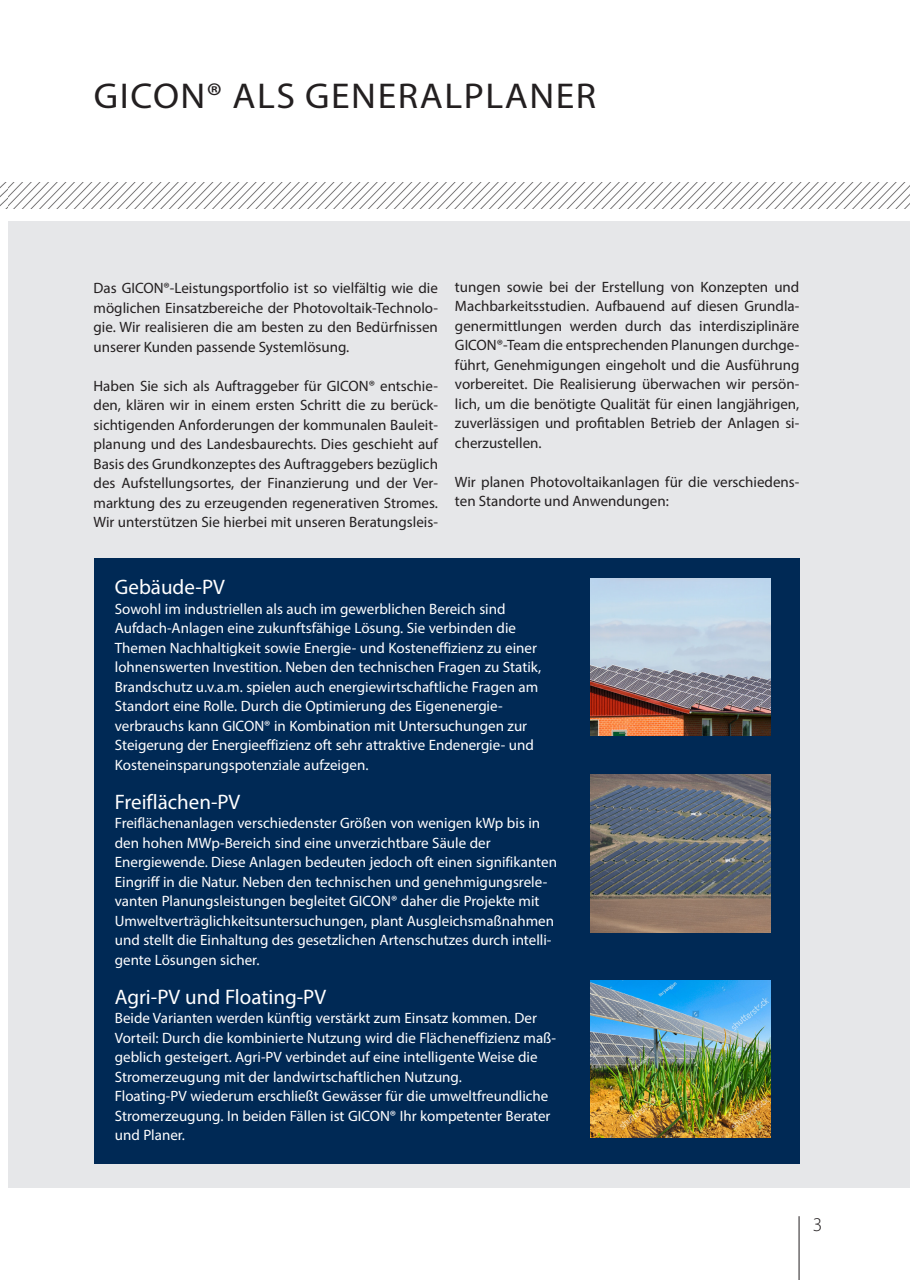
<style>
.page{position:relative;width:910px;height:1280px;background:#fff}
.page>*{position:absolute;margin:0;border:0;box-sizing:border-box;transform-origin:0 0}
.t1{font:36px "Myriad Pro";letter-spacing:.04em;color:#231f20;scale:1.05 1}
.t2{font:21px "Myriad Pro";color:#fff}
.t3{font:300 19.5px "Myriad Pro";color:#231f20}
.t4{font:15px/19.5px "Myriad Pro";color:#fff}
.t5{font:15px/19.5px "Myriad Pro";color:#231f20;text-align:justify}
</style>
<div class="page">
<div style="left:9px;top:221px;width:901px;height:966px;background:#e6e7e9"></div>
<hr style="left:799px;top:1216px;width:1px;height:64px;background:#231f20">
<svg style="left:9px;top:183px;width:901px;height:25px"></svg>
<div style="left:94px;top:558px;width:705px;height:606px;background:#002955"></div>
<img style="left:591px;top:578px;width:180px;height:158px">
<img style="left:591px;top:775px;width:180px;height:157px">
<img style="left:591px;top:980px;width:180px;height:157px">
<h1 class="t1" style="left:94px;top:74px;width:480px">GICON® ALS GENERALPLANER</h1>
<p class="t5" style="left:94px;top:278px;width:346px">Das GICON®-Leistungsportfolio ist so vielfältig wie die möglichen Einsatzbereiche der Photovoltaik-Technolo&shy;gie. Wir realisieren die am besten zu den Bedürfnissen unserer Kunden passende Systemlösung.</p>
<p class="t5" style="left:94px;top:375px;width:346px">Haben Sie sich als Auftraggeber für GICON® entschie&shy;den, klären wir in einem ersten Schritt die zu berück&shy;sichtigenden Anforderungen der kommunalen Bauleit&shy;planung und des Landesbaurechts. Dies geschieht auf Basis des Grundkonzeptes des Auftraggebers bezüglich des Aufstellungsortes, der Finanzierung und der Ver&shy;marktung des zu erzeugenden regenerativen Stromes.<br>Wir unterstützen Sie hierbei mit unseren Beratungsleis-</p>
<p class="t5" style="left:455px;top:276px;width:346px">tungen sowie bei der Erstellung von Konzepten und Machbarkeitsstudien. Aufbauend auf diesen Grundla&shy;genermittlungen werden durch das interdisziplinäre GICON®-Team die entsprechenden Planungen durchge&shy;führt, Genehmigungen eingeholt und die Ausführung vorbereitet. Die Realisierung überwachen wir persön&shy;lich, um die benötigte Qualität für einen langjährigen, zuverlässigen und profitablen Betrieb der Anlagen si&shy;cherzustellen.</p>
<p class="t5" style="left:455px;top:471px;width:346px">Wir planen Photovoltaikanlagen für die verschiedens&shy;ten Standorte und Anwendungen:</p>
<h2 class="t2" style="left:115px;top:574px;width:112px">Gebäude-PV</h2>
<p class="t4" style="left:115px;top:599px;width:428px">Sowohl im industriellen als auch im gewerblichen Bereich sind Aufdach-Anlagen eine zukunftsfähige Lösung. Sie verbinden die Themen Nachhaltigkeit sowie Energie- und Kosteneffizienz zu einer lohnenswerten Investition. Neben den technischen Fragen zu Statik, Brandschutz u.v.a.m. spielen auch energiewirtschaftliche Fragen am Standort eine Rolle. Durch die Optimierung des Eigenenergie&shy;verbrauchs kann GICON® in Kombination mit Untersuchungen zur Steigerung der Energieeffizienz oft sehr attraktive Endenergie- und Kosteneinsparungspotenziale aufzeigen.</p>
<h2 class="t2" style="left:115px;top:789px;width:127px">Freiflächen-PV</h2>
<p class="t4" style="left:115px;top:813px;width:444px">Freiflächenanlagen verschiedenster Größen von wenigen kWp bis in den hohen MWp-Bereich sind eine unverzichtbare Säule der Energiewende. Diese Anlagen bedeuten jedoch oft einen signifikanten Eingriff in die Natur. Neben den technischen und genehmigungsrele&shy;vanten Planungsleistungen begleitet GICON® daher die Projekte mit Umweltverträglichkeitsuntersuchungen, plant Ausgleichsmaßnahmen und stellt die Einhaltung des gesetzlichen Artenschutzes durch intelli&shy;gente Lösungen sicher.</p>
<h2 class="t2" style="left:115px;top:984px;width:213px">Agri-PV und Floating-PV</h2>
<p class="t4" style="left:115px;top:1008px;width:443px">Beide Varianten werden künftig verstärkt zum Einsatz kommen. Der Vorteil: Durch die kombinierte Nutzung wird die Flächeneffizienz maß&shy;geblich gesteigert. Agri-PV verbindet auf eine intelligente Weise die Stromerzeugung mit der landwirtschaftlichen Nutzung.<br>Floating-PV wiederum erschließt Gewässer für die umweltfreundliche Stromerzeugung. In beiden Fällen ist GICON® Ihr kompetenter Berater und Planer.</p>
<h3 class="t3" style="left:813px;top:1213px;width:11px">3</h3>
</div>
